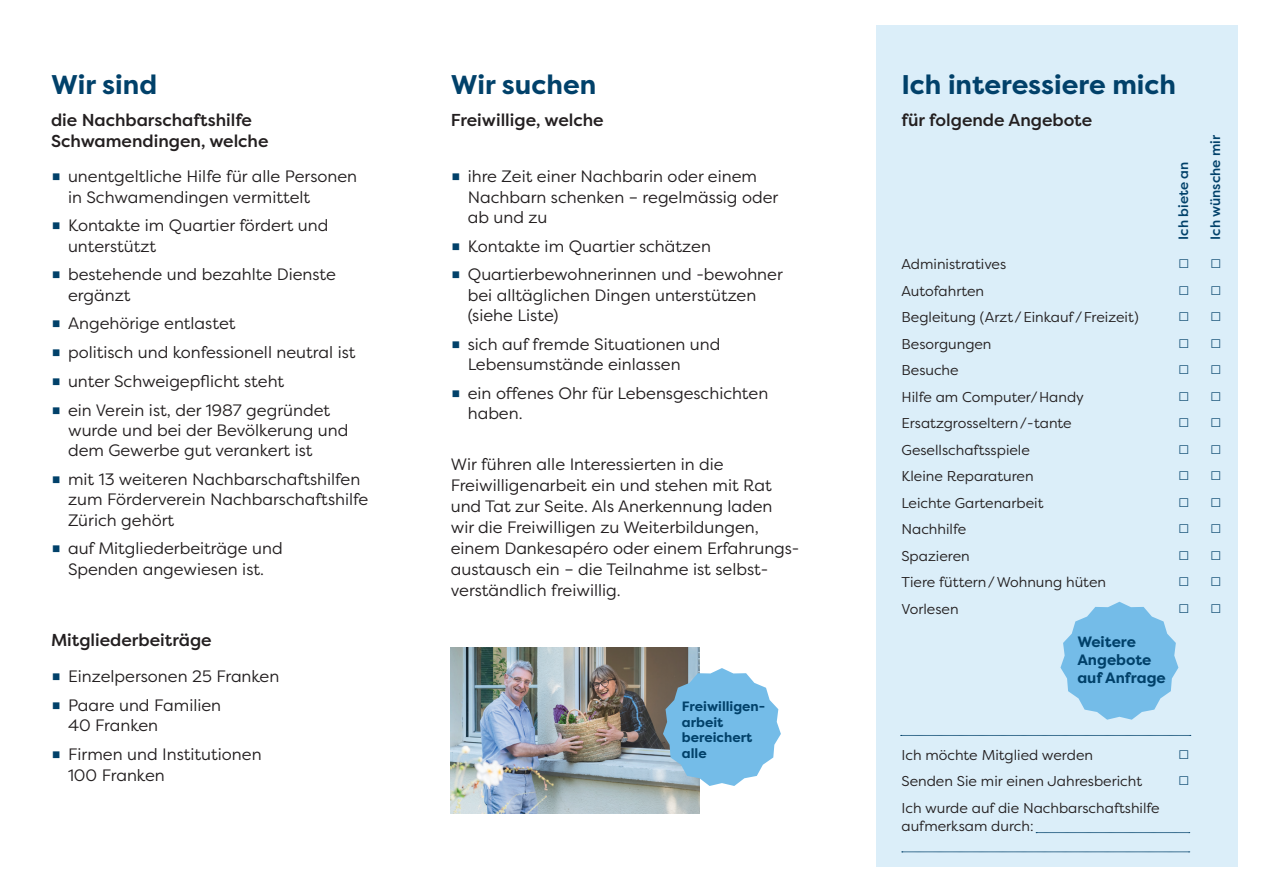
<style>
.page{position:relative;width:1263px;height:893px;background:#fff}
.page>*{position:absolute;margin:0;border:0;box-sizing:border-box;transform-origin:0 0}
.Titel_Filson_Pro{font:700 27px "Filson Pro";color:#01416a}
.LT_Filons_Pro_klein{font:100 22.5px "Cera Pro";color:#01416a}
.Subtitel{font:500 17.25px/21px "Filson Pro";color:#231f20}
.LT_Filson_Pro{font:16.5px/20.2px "Filson Pro";color:#231f20}
.Titel_Filson_Pro-2{font:700 15px/18px "Filson Pro";color:#01416a}
.LT_Filons_Pro_klein-2{font:14.25px/18px "Filson Pro";color:#231f20}
.Titel_Filson_Pro-3{font:700 13.5px/15.8px "Filson Pro";color:#01416a}
.LT_Filson_Pro_klein{font:500 13.5px "Filson Pro";color:#01416a}
.s1{color:#01416a}
</style>
<div class="page">
<img style="left:451px;top:648px;width:248px;height:166px">
<div style="left:876px;top:26px;width:361px;height:841px;background:#dbeef9"></div>
<svg style="left:902px;top:852px;width:288px;height:1px"></svg>
<svg style="left:1036px;top:832px;width:154px;height:1px"></svg>
<svg style="left:1060px;top:602px;width:118px;height:118px"></svg>
<svg style="left:663px;top:668px;width:118px;height:118px;background:#8abfe0"></svg>
<svg style="left:901px;top:735px;width:290px;height:1px"></svg>
<p class="Titel_Filson_Pro" style="left:51px;top:67px;width:108px">Wir sind</p>
<p class="Titel_Filson_Pro" style="left:451px;top:67px;width:147px">Wir suchen</p>
<p class="Titel_Filson_Pro" style="left:901px;top:67px;width:276px">Ich interessiere mich</p>
<p class="Subtitel" style="left:51px;top:109px;width:219px">die Nachbarschaftshilfe<br>Schwamendingen, welche</p>
<p class="Subtitel" style="left:451px;top:109px;width:154px">Freiwillige, welche</p>
<p class="Subtitel" style="left:901px;top:109px;width:192px">für folgende Angebote</p>
<p class="LT_Filson_Pro_klein" style="left:1206px;top:240px;width:106px;rotate:-90deg">Ich wünsche mir</p>
<p class="LT_Filson_Pro_klein" style="left:1174px;top:240px;width:79px;rotate:-90deg">Ich biete an</p>
<p class="LT_Filson_Pro" style="left:68px;top:166px;width:291px;text-indent:-17px"><span class="s1">▪</span> unentgeltliche Hilfe für alle Personen in Schwamendingen vermittelt</p>
<p class="LT_Filson_Pro" style="left:68px;top:215px;width:262px;text-indent:-17px"><span class="s1">▪</span> Kontakte im Quartier fördert und unterstützt</p>
<p class="LT_Filson_Pro" style="left:68px;top:264px;width:270px;text-indent:-17px"><span class="s1">▪</span> bestehende und bezahlte Dienste ergänzt</p>
<p class="LT_Filson_Pro" style="left:51px;top:313px;width:186px"><span class="s1">▪</span> Angehörige entlastet</p>
<p class="LT_Filson_Pro" style="left:51px;top:342px;width:306px"><span class="s1">▪</span> politisch und konfessionell neutral ist</p>
<p class="LT_Filson_Pro" style="left:51px;top:371px;width:235px"><span class="s1">▪</span> unter Schweigepflicht steht</p>
<p class="LT_Filson_Pro" style="left:68px;top:399px;width:282px;text-indent:-17px"><span class="s1">▪</span> ein Verein ist, der 1987 gegründet wurde und bei der Bevölkerung und dem Gewerbe gut verankert ist</p>
<p class="LT_Filson_Pro" style="left:68px;top:469px;width:302px;text-indent:-17px"><span class="s1">▪</span> mit 13 weiteren Nachbarschaftshilfen zum Förderverein Nachbarschaftshilfe<br>Zürich gehört</p>
<p class="LT_Filson_Pro" style="left:51px;top:538px;width:233px;text-align:center"><span class="s1">▪</span> auf Mitgliederbeiträge und<br>Spenden angewiesen ist.</p>
<p class="LT_Filson_Pro" style="left:468px;top:166px;width:312px;text-indent:-17px"><span class="s1">▪</span> ihre Zeit einer Nachbarin oder einem<br>Nachbarn schenken – regelmässig oder ab und zu</p>
<p class="LT_Filson_Pro" style="left:451px;top:235px;width:262px"><span class="s1">▪</span> Kontakte im Quartier schätzen</p>
<p class="LT_Filson_Pro" style="left:468px;top:264px;width:317px;text-indent:-17px"><span class="s1">▪</span> Quartierbewohnerinnen und -bewohner bei alltäglichen Dingen unterstützen (siehe Liste)</p>
<p class="LT_Filson_Pro" style="left:468px;top:333px;width:254px;text-indent:-17px"><span class="s1">▪</span> sich auf fremde Situationen und<br>Lebensumstände einlassen</p>
<p class="LT_Filson_Pro" style="left:468px;top:382px;width:302px;text-indent:-17px"><span class="s1">▪</span> ein offenes Ohr für Lebensgeschichten haben.</p>
<p class="LT_Filson_Pro" style="left:451px;top:453px;width:350px;line-height:21px">Wir führen alle Interessierten in die Freiwilligenarbeit ein und stehen mit Rat und Tat zur Seite. Als Anerkennung laden wir die Freiwilligen zu Weiterbildungen, einem Dankesapéro oder einem Erfahrungs&shy;austausch ein – die Teilnahme ist selbst&shy;verständlich freiwillig.</p>
<p class="LT_Filons_Pro_klein-2" style="left:901px;top:255px;width:106px">Administratives</p>
<p class="LT_Filons_Pro_klein" style="left:1178px;top:247px;width:45px">▫ ▫</p>
<p class="LT_Filons_Pro_klein-2" style="left:901px;top:281px;width:84px">Autofahrten</p>
<p class="LT_Filons_Pro_klein" style="left:1178px;top:273px;width:45px">▫ ▫</p>
<p class="LT_Filons_Pro_klein-2" style="left:901px;top:308px;width:239px">Begleitung (Arzt/Einkauf/Freizeit)</p>
<p class="LT_Filons_Pro_klein" style="left:1178px;top:300px;width:45px">▫ ▫</p>
<p class="LT_Filons_Pro_klein-2" style="left:901px;top:334px;width:92px">Besorgungen</p>
<p class="LT_Filons_Pro_klein" style="left:1178px;top:326px;width:45px">▫ ▫</p>
<p class="LT_Filons_Pro_klein-2" style="left:901px;top:361px;width:59px">Besuche</p>
<p class="LT_Filons_Pro_klein" style="left:1178px;top:353px;width:45px">▫ ▫</p>
<p class="LT_Filons_Pro_klein-2" style="left:901px;top:387px;width:184px">Hilfe am Computer/Handy</p>
<p class="LT_Filons_Pro_klein" style="left:1178px;top:379px;width:45px">▫ ▫</p>
<p class="LT_Filons_Pro_klein-2" style="left:901px;top:414px;width:172px">Ersatzgrosseltern/-tante</p>
<p class="LT_Filons_Pro_klein" style="left:1178px;top:406px;width:45px">▫ ▫</p>
<p class="LT_Filons_Pro_klein-2" style="left:901px;top:440px;width:130px">Gesellschaftsspiele</p>
<p class="LT_Filons_Pro_klein" style="left:1178px;top:432px;width:45px">▫ ▫</p>
<p class="LT_Filons_Pro_klein-2" style="left:901px;top:467px;width:134px">Kleine Reparaturen</p>
<p class="LT_Filons_Pro_klein" style="left:1178px;top:459px;width:45px">▫ ▫</p>
<p class="LT_Filons_Pro_klein-2" style="left:901px;top:493px;width:143px">Leichte Gartenarbeit</p>
<p class="LT_Filons_Pro_klein" style="left:1178px;top:485px;width:45px">▫ ▫</p>
<p class="LT_Filons_Pro_klein-2" style="left:901px;top:520px;width:66px">Nachhilfe</p>
<p class="LT_Filons_Pro_klein" style="left:1178px;top:512px;width:45px">▫ ▫</p>
<p class="LT_Filons_Pro_klein-2" style="left:901px;top:546px;width:70px">Spazieren</p>
<p class="LT_Filons_Pro_klein" style="left:1178px;top:538px;width:45px">▫ ▫</p>
<p class="LT_Filons_Pro_klein-2" style="left:901px;top:573px;width:206px">Tiere füttern/Wohnung hüten</p>
<p class="LT_Filons_Pro_klein" style="left:1178px;top:565px;width:45px">▫ ▫</p>
<p class="LT_Filons_Pro_klein-2" style="left:901px;top:599px;width:59px">Vorlesen</p>
<p class="LT_Filons_Pro_klein" style="left:1178px;top:591px;width:45px">▫ ▫</p>
<p class="Subtitel" style="left:51px;top:629px;width:162px">Mitgliederbeiträge</p>
<p class="Titel_Filson_Pro-2" style="left:1077px;top:633px;width:90px">Weitere<br>Angebote auf Anfrage</p>
<p class="LT_Filson_Pro" style="left:51px;top:666px;width:230px"><span class="s1">▪</span> Einzelpersonen 25 Franken</p>
<p class="LT_Filson_Pro" style="left:68px;top:695px;width:155px;text-indent:-17px"><span class="s1">▪</span> Paare und Familien<br>40 Franken</p>
<p class="LT_Filson_Pro" style="left:68px;top:744px;width:195px;text-indent:-17px"><span class="s1">▪</span> Firmen und Institutionen<br>100 Franken</p>
<p class="LT_Filons_Pro_klein-2" style="left:901px;top:745px;width:193px">Ich möchte Mitglied werden</p>
<p class="LT_Filons_Pro_klein" style="left:1178px;top:737px;width:13px">▫</p>
<p class="Titel_Filson_Pro-3" style="left:682px;top:698px;width:85px">Freiwilligen&shy;arbeit bereichert alle</p>
<p class="LT_Filons_Pro_klein-2" style="left:901px;top:772px;width:242px">Senden Sie mir einen Jahresbericht</p>
<p class="LT_Filons_Pro_klein" style="left:1178px;top:764px;width:13px">▫</p>
<p class="LT_Filons_Pro_klein-2" style="left:901px;top:798px;width:260px">Ich wurde auf die Nachbarschaftshilfe aufmerksam durch:</p>
</div>
